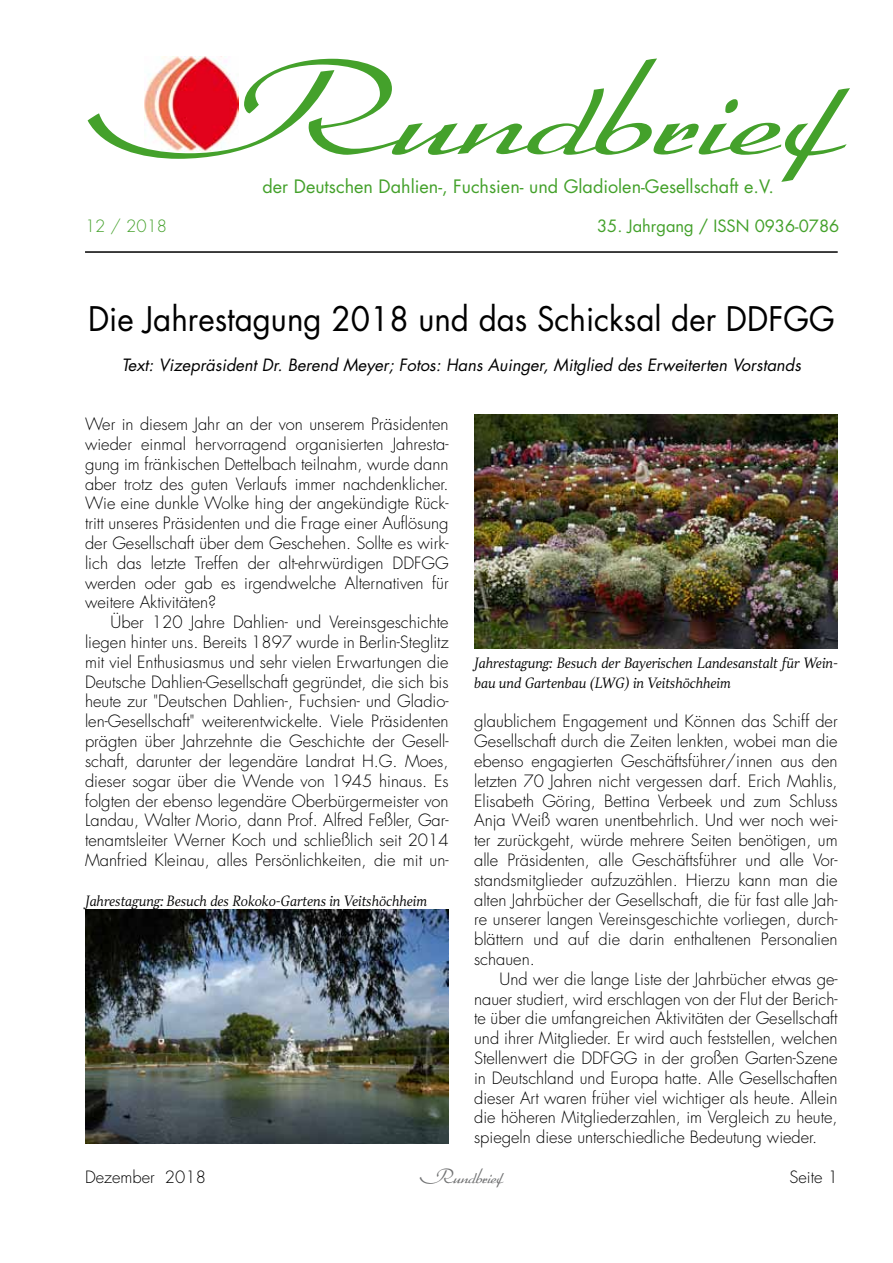
<style>
.page{position:relative;width:893px;height:1263px;background:#fff}
.page>*{position:absolute;margin:0;border:0;box-sizing:border-box;transform-origin:0 0}
.t1{font:300 126px "Arabella Pro";color:#44a12b;scale:1.4 1}
.t2{font:33px "Futura Std";color:#000;scale:.95 1}
.t3{font:300 19.5px "Arabella Pro";color:#707172}
.t4{font:18px "Futura Std";color:#44a12b}
.t5{font:300 16.5px/19.8px "Futura Std";color:#000;text-align:justify}
.t6{font:italic 16.5px "Futura Std";color:#000}
.t7{font:16.5px "Futura Std";color:#44a12b}
.t8{font:300 16.5px "Futura Std";color:#44a12b}
.t9{font:italic 300 13.5px/19.8px "TT Jenevers";color:#000}
</style>
<div class="page">
<img style="left:144px;top:57px;width:95px;height:95px">
<hr style="left:85px;top:251px;width:753px;height:2px;background:#000">
<img style="left:474px;top:414px;width:364px;height:234px">
<img style="left:85px;top:910px;width:364px;height:234px">
<h1 class="t1" style="left:88px;top:42px;width:537px">Rundbrief</h1>
<p class="t7" style="left:597px;top:216px;width:244px">35. Jahrgang / ISSN 0936-0786</p>
<p class="t4" style="left:263px;top:174px;width:513px">der Deutschen Dahlien-, Fuchsien- und Gladiolen-Gesellschaft e.V.</p>
<p class="t8" style="left:85px;top:216px;width:84px">12 / 2018</p>
<h2 class="t2" style="left:88px;top:298px;width:787px">Die Jahrestagung 2018 und das Schicksal der DDFGG</h2>
<p class="t6" style="left:122px;top:354px;width:681px">Text: Vizepräsident Dr. Berend Meyer; Fotos: Hans Auinger, Mitglied des Erweiterten Vorstands</p>
<p class="t5" style="left:85px;top:415px;width:365px">Wer in diesem Jahr an der von unserem Präsidenten wieder einmal hervorragend organisierten Jahresta&shy;gung im fränkischen Dettelbach teilnahm, wurde dann aber trotz des guten Verlaufs immer nachdenklicher.<br>Wie eine dunkle Wolke hing der angekündigte Rück&shy;tritt unseres Präsidenten und die Frage einer Auflösung der Gesellschaft über dem Geschehen. Sollte es wirk&shy;lich das letzte Treffen der alt-ehrwürdigen DDFGG werden oder gab es irgendwelche Alternativen für weitere Aktivitäten?</p>
<p class="t5" style="left:85px;top:613px;width:365px;text-indent:26px">Über 120 Jahre Dahlien- und Vereinsgeschichte liegen hinter uns. Bereits 1897 wurde in Berlin-Steglitz mit viel Enthusiasmus und sehr vielen Erwartungen die Deutsche Dahlien-Gesellschaft gegründet, die sich bis heute zur "Deutschen Dahlien-, Fuchsien- und Gladio&shy;len-Gesellschaft" weiterentwickelte. Viele Präsidenten prägten über Jahrzehnte die Geschichte der Gesell&shy;schaft, darunter der legendäre Landrat H.G. Moes, dieser sogar über die Wende von 1945 hinaus. Es folgten der ebenso legendäre Oberbürgermeister von Landau, Walter Morio, dann Prof. Alfred Feßler, Gar&shy;tenamtsleiter Werner Koch und schließlich seit 2014<br>Manfried Kleinau, alles Persönlichkeiten, die mit un-</p>
<p class="t9" style="left:85px;top:891px;width:343px">Jahrestagung: Besuch des Rokoko-Gartens in Veitshöchheim</p>
<p class="t9" style="left:474px;top:653px;width:365px">Jahrestagung: Besuch der Bayerischen Landesanstalt für Wein&shy;bau und Gartenbau (LWG) in Veitshöchheim</p>
<p class="t5" style="left:474px;top:712px;width:365px">glaublichem Engagement und Können das Schiff der Gesellschaft durch die Zeiten lenkten, wobei man die ebenso engagierten Geschäftsführer/innen aus den letzten 70 Jahren nicht vergessen darf. Erich Mahlis, Elisabeth Göring, Bettina Verbeek und zum Schluss Anja Weiß waren unentbehrlich. Und wer noch wei&shy;ter zurückgeht, würde mehrere Seiten benötigen, um alle Präsidenten, alle Geschäftsführer und alle Vor&shy;standsmitglieder aufzuzählen. Hierzu kann man die alten Jahrbücher der Gesellschaft, die für fast alle Jah&shy;re unserer langen Vereinsgeschichte vorliegen, durch&shy;blättern und auf die darin enthaltenen Personalien schauen.</p>
<p class="t5" style="left:474px;top:969px;width:365px;text-indent:26px">Und wer die lange Liste der Jahrbücher etwas ge&shy;nauer studiert, wird erschlagen von der Flut der Berich&shy;te über die umfangreichen Aktivitäten der Gesellschaft und ihrer Mitglieder. Er wird auch feststellen, welchen Stellenwert die DDFGG in der großen Garten-Szene in Deutschland und Europa hatte. Alle Gesellschaften dieser Art waren früher viel wichtiger als heute. Allein die höheren Mitgliederzahlen, im Vergleich zu heute, spiegeln diese unterschiedliche Bedeutung wieder.</p>
<p class="t3" style="left:420px;top:1165px;width:84px">Rundbrief</p>
<p class="t5" style="left:85px;top:1167px;width:122px">Dezember 2018</p>
<p class="t5" style="left:790px;top:1167px;width:50px">Seite 1</p>
</div>
